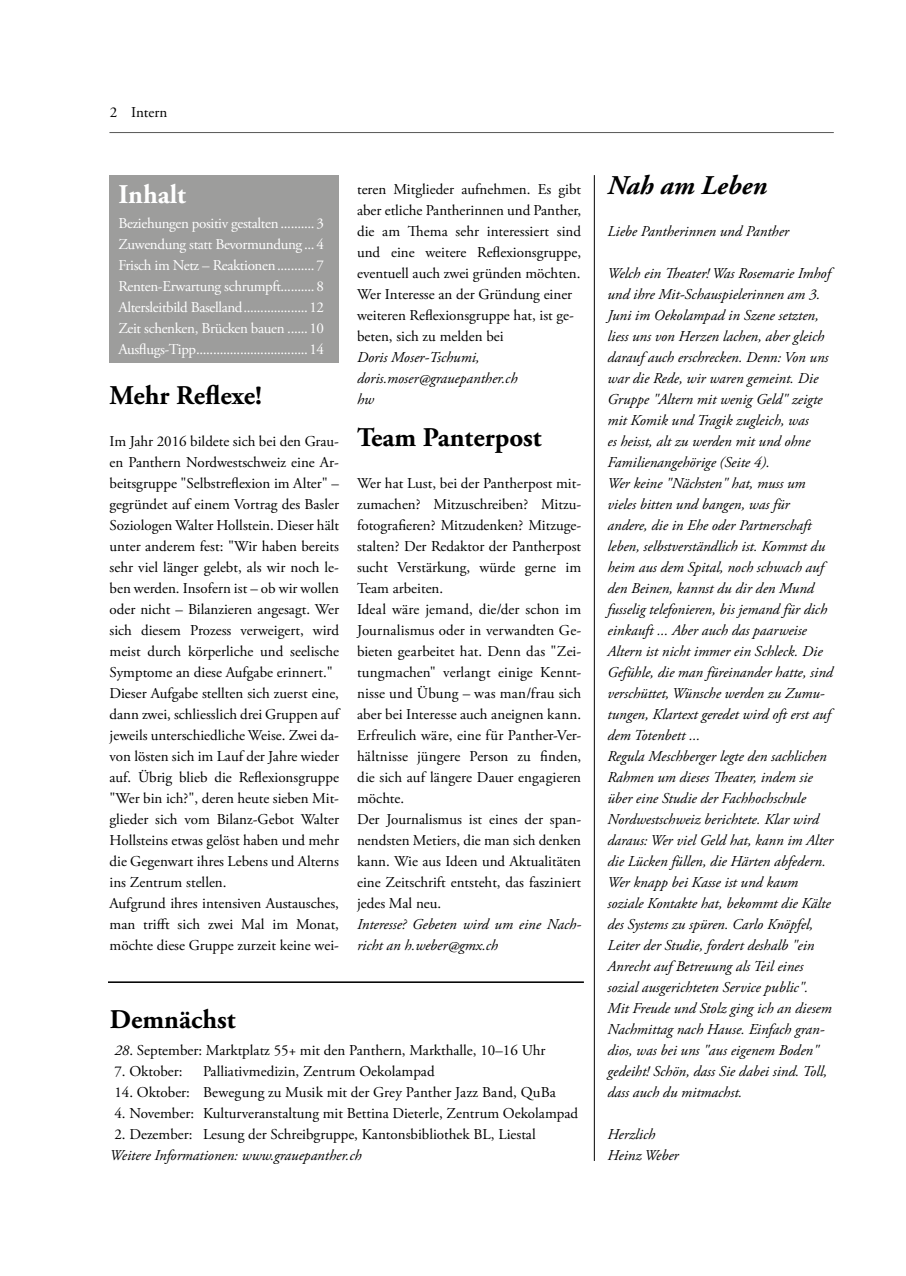
<style>
.page{position:relative;width:906px;height:1276px;background:#fff}
.page>*{position:absolute;margin:0;border:0;box-sizing:border-box;transform-origin:0 0}
.t1{font:700 27px "Adobe Garamond Pro";color:#000}
.t2{font:italic 700 27px "Adobe Garamond Pro";color:#000}
.t3{font:700 27px "Adobe Garamond Pro";color:#fff}
.t4{font:15px/21px "Adobe Garamond Pro";color:#000}
.t5{font:italic 15px/21px "Adobe Garamond Pro";color:#000}
.t6{font:15px/21px "Adobe Garamond Pro";letter-spacing:-.025em;color:#fff;text-align:justify}
.s1{font-style:italic}
</style>
<div class="page">
<hr style="left:110px;top:132px;width:723px;height:1px;background:#575756">
<hr style="left:594px;top:175px;width:1px;height:986px;background:#000">
<div style="left:110px;top:175px;width:229px;height:188px;background:#9d9d9c"></div>
<hr style="left:108px;top:981px;width:475px;height:1px;background:#000">
<hr style="left:108px;top:982px;width:475px;height:1px;background:#000">
<p class="t4" style="left:110px;top:103px;width:59px">2 Intern</p>
<h1 class="t3" style="left:118px;top:179px;width:69px">Inhalt</h1>
<p class="t6" style="left:118px;top:214px;width:207px">Beziehungen positiv gestalten ..........3<br>Zuwendung statt Bevormundung ... 4<br>Frisch im Netz – Reaktionen...........7<br>Renten-Erwartung schrumpft.......... 8<br>Altersleitbild Baselland...................12<br>Zeit schenken, Brücken bauen ......10<br>Ausflugs-Tipp.................................14</p>
<h1 class="t1" style="left:109px;top:380px;width:154px">Mehr Reflexe!</h1>
<p class="t4" style="left:109px;top:431px;width:231px">Im Jahr 2016 bildete sich bei den Grau&shy;en Panthern Nordwestschweiz eine Ar&shy;beitsgruppe "Selbstreflexion im Alter" – gegründet auf einem Vortrag des Basler Soziologen Walter Hollstein. Dieser hält unter anderem fest: "Wir haben bereits sehr viel länger gelebt, als wir noch le&shy;ben werden. Insofern ist – ob wir wollen oder nicht – Bilanzieren angesagt. Wer sich diesem Prozess verweigert, wird meist durch körperliche und seelische Symptome an diese Aufgabe erinnert." Dieser Aufgabe stellten sich zuerst eine, dann zwei, schliesslich drei Gruppen auf jeweils unterschiedliche Weise. Zwei da&shy;von lösten sich im Lauf der Jahre wieder auf. Übrig blieb die Reflexionsgruppe "Wer bin ich?", deren heute sieben Mit&shy;glieder sich vom Bilanz-Gebot Walter Hollsteins etwas gelöst haben und mehr die Gegenwart ihres Lebens und Alterns ins Zentrum stellen.<br>Aufgrund ihres intensiven Austausches, man trifft sich zwei Mal im Monat, möchte diese Gruppe zurzeit keine wei-</p>
<p class="t4" style="left:357px;top:179px;width:225px">teren Mitglieder aufnehmen. Es gibt aber etliche Pantherinnen und Panther, die am Thema sehr interessiert sind und eine weitere Reflexionsgruppe, eventuell auch zwei gründen möchten.<br>Wer Interesse an der Gründung einer weiteren Reflexionsgruppe hat, ist ge&shy;beten, sich zu melden bei</p>
<p class="t5" style="left:357px;top:347px;width:162px">Doris Moser-Tschumi, doris.moser@grauepanther.ch hw</p>
<h1 class="t1" style="left:357px;top:422px;width:186px">Team Panterpost</h1>
<p class="t4" style="left:357px;top:473px;width:225px">Wer hat Lust, bei der Pantherpost mit&shy;zumachen? Mitzuschreiben? Mitzu&shy;fotografieren? Mitzudenken? Mitzuge&shy;stalten? Der Redaktor der Pantherpost sucht Verstärkung, würde gerne im Team arbeiten.<br>Ideal wäre jemand, die/der schon im Journalismus oder in verwandten Ge&shy;bieten gearbeitet hat. Denn das "Zei&shy;tungmachen" verlangt einige Kennt&shy;nisse und Übung – was man/frau sich aber bei Interesse auch aneignen kann.<br>Erfreulich wäre, eine für Panther-Ver&shy;hältnisse jüngere Person zu finden, die sich auf längere Dauer engagieren möchte.<br>Der Journalismus ist eines der span&shy;nendsten Metiers, die man sich denken kann. Wie aus Ideen und Aktualitäten eine Zeitschrift entsteht, das fasziniert jedes Mal neu.</p>
<p class="t5" style="left:357px;top:914px;width:225px">Interesse? Gebeten wird um eine Nach&shy;richt an h.weber@gmx.ch</p>
<h1 class="t1" style="left:110px;top:1003px;width:127px">Demnächst</h1>
<p class="t4" style="left:114px;top:1040px;width:432px"><span class="s1">28</span>. September: Marktplatz 55+ mit den Panthern, Markthalle, 10–16 Uhr</p>
<p class="t4" style="left:114px;top:1061px;width:70px">7. Oktober:</p>
<p class="t4" style="left:203px;top:1061px;width:233px">Palliativmedizin, Zentrum Oekolampad</p>
<p class="t4" style="left:114px;top:1082px;width:443px">14. Oktober: Bewegung zu Musik mit der Grey Panther Jazz Band, QuBa</p>
<p class="t4" style="left:114px;top:1103px;width:465px">4. November: Kulturveranstaltung mit Bettina Dieterle, Zentrum Oekolampad</p>
<p class="t4" style="left:114px;top:1124px;width:422px">2. Dezember: Lesung der Schreibgruppe, Kantonsbibliothek BL, Liestal</p>
<p class="t5" style="left:110px;top:1145px;width:253px">Weitere Informationen: www.grauepanther.ch</p>
<h1 class="t2" style="left:607px;top:170px;width:161px">Nah am Leben</h1>
<p class="t5" style="left:607px;top:221px;width:183px">Liebe Pantherinnen und Panther</p>
<p class="t5" style="left:607px;top:263px;width:227px">Welch ein Theater! Was Rosemarie Imhof und ihre Mit-Schauspielerinnen am 3.<br>Juni im Oekolampad in Szene setzten, liess uns von Herzen lachen, aber gleich darauf auch erschrecken. Denn: Von uns war die Rede, wir waren gemeint. Die Gruppe "Altern mit wenig Geld" zeigte mit Komik und Tragik zugleich, was<br>es heisst, alt zu werden mit und ohne Familienangehörige (Seite 4).<br>Wer keine "Nächsten" hat, muss um vieles bitten und bangen, was für andere, die in Ehe oder Partnerschaft leben, selbstverständlich ist. Kommst du heim aus dem Spital, noch schwach auf den Beinen, kannst du dir den Mund fusselig telefonieren, bis jemand für dich einkauft ... Aber auch das paarweise Altern ist nicht immer ein Schleck. Die Gefühle, die man füreinander hatte, sind verschüttet, Wünsche werden zu Zumu&shy;tungen, Klartext geredet wird oft erst auf dem Totenbett ...<br>Regula Meschberger legte den sachlichen Rahmen um dieses Theater, indem sie über eine Studie der Fachhochschule Nordwestschweiz berichtete. Klar wird daraus: Wer viel Geld hat, kann im Alter die Lücken füllen, die Härten abfedern.<br>Wer knapp bei Kasse ist und kaum soziale Kontakte hat, bekommt die Kälte des Systems zu spüren. Carlo Knöpfel, Leiter der Studie, fordert deshalb "ein Anrecht auf Betreuung als Teil eines sozial ausgerichteten Service public".<br>Mit Freude und Stolz ging ich an diesem Nachmittag nach Hause. Einfach gran&shy;dios, was bei uns "aus eigenem Boden" gedeiht! Schön, dass Sie dabei sind. Toll, dass auch du mitmachst.</p>
<p class="t5" style="left:607px;top:1124px;width:73px">Herzlich<br>Heinz Weber</p>
</div>
